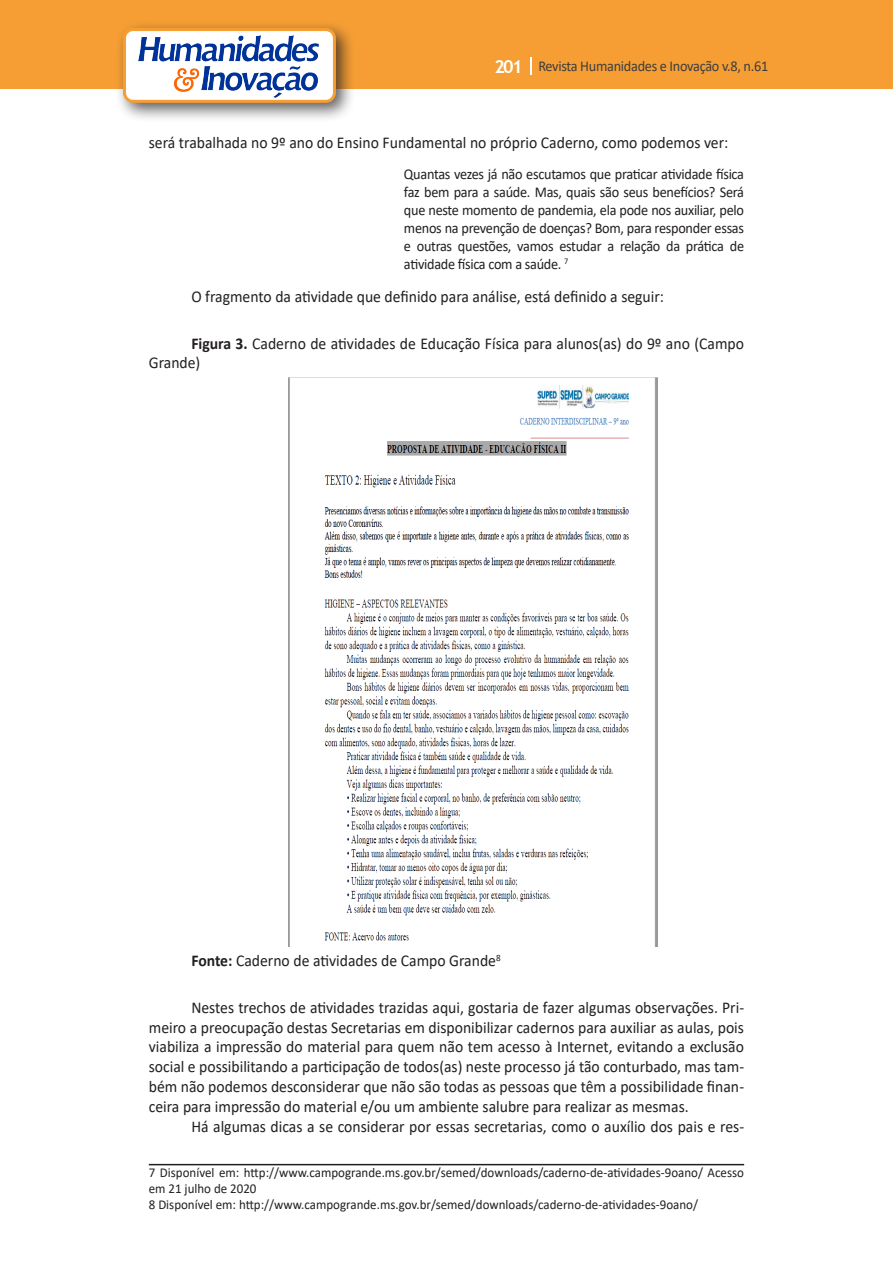
<style>
.page{position:relative;width:893px;height:1263px;background:#fff}
.page>*{position:absolute;margin:0;border:0;box-sizing:border-box;transform-origin:0 0}
.Texto{font:16.5px/19.8px "Calibri";color:#231f20;scale:.95 1}
.citacao{font:15px/18px "Calibri";letter-spacing:-.02em;color:#231f20;text-align:justify;scale:.95 1}
.t1{font:15px "Calibri";letter-spacing:-.02em;color:#3e3e3f;scale:.95 1}
.Rodapé{font:13.5px/16.2px "Calibri";color:#231f20;scale:.96 1}
.s1{font-family:"Trebuchet MS";font-weight:700;font-size:18px;color:#fff}
.s2{font-weight:700}
</style>
<div class="page">
<div style="left:0;top:0;width:893px;height:88px;background:#f69e34"></div>
<svg style="left:530px;top:57px;width:2px;height:18px"></svg>
<div style="left:115px;top:20px;width:241px;height:103px;background:#231f20;opacity:.75"></div>
<div style="left:125px;top:30px;width:209px;height:71px;background:#fff;border-radius:9px"></div>
<img style="left:138px;top:35px;width:181px;height:62px">
<div style="left:123px;top:28px;width:213px;height:75px;border:3px solid #f69e34;border-radius:9px"></div>
<img style="left:288px;top:377px;width:370px;height:569px">
<hr style="left:149px;top:1164px;width:595px;height:1px;background:#231f20">
<p class="t1" style="left:495px;top:56px;width:290px"><span class="s1">201</span> Revista Humanidades e Inovação v.8, n.61</p>
<p class="Texto" style="left:149px;top:133px;width:612px">será trabalhada no 9º ano do Ensino Fundamental no próprio Caderno, como podemos ver:</p>
<p class="citacao" style="left:404px;top:165px;width:360px">Quantas vezes já não escutamos que praticar atividade física faz bem para a saúde. Mas, quais são seus benefícios? Será que neste momento de pandemia, ela pode nos auxiliar, pelo menos na prevenção de doenças? Bom, para responder essas e outras questões, vamos estudar a relação da prática de atividade física com a saúde. <sup>7</sup></p>
<p class="Texto" style="left:191px;top:286px;width:499px">O fragmento da atividade que definido para análise, está definido a seguir:</p>
<p class="Texto" style="left:149px;top:333px;width:628px;text-indent:43px"><span class="s2">Figura 3.</span> Caderno de atividades de Educação Física para alunos(as) do 9º ano (Campo<br>Grande)</p>
<p class="Texto" style="left:191px;top:950px;width:327px"><span class="s2">Fonte:</span> Caderno de atividades de Campo Grande<sup>8</sup></p>
<p class="Texto" style="left:149px;top:997px;width:628px;text-align:justify;text-indent:43px">Nestes trechos de atividades trazidas aqui, gostaria de fazer algumas observações. Pri&shy;meiro a preocupação destas Secretarias em disponibilizar cadernos para auxiliar as aulas, pois viabiliza a impressão do material para quem não tem acesso à Internet, evitando a exclusão social e possibilitando a participação de todos(as) neste processo já tão conturbado, mas tam&shy;bém não podemos desconsiderar que não são todas as pessoas que têm a possibilidade finan&shy;ceira para impressão do material e/ou um ambiente salubre para realizar as mesmas.</p>
<p class="Texto" style="left:191px;top:1116px;width:583px">Há algumas dicas a se considerar por essas secretarias, como o auxílio dos pais e res-</p>
<p class="Rodapé" style="left:149px;top:1164px;width:621px">7 Disponível em: http://www.campogrande.ms.gov.br/semed/downloads/caderno-de-atividades-9oano/ Acesso em 21 julho de 2020</p>
<p class="Rodapé" style="left:149px;top:1196px;width:574px">8 Disponível em: http://www.campogrande.ms.gov.br/semed/downloads/caderno-de-atividades-9oano/</p>
</div>
